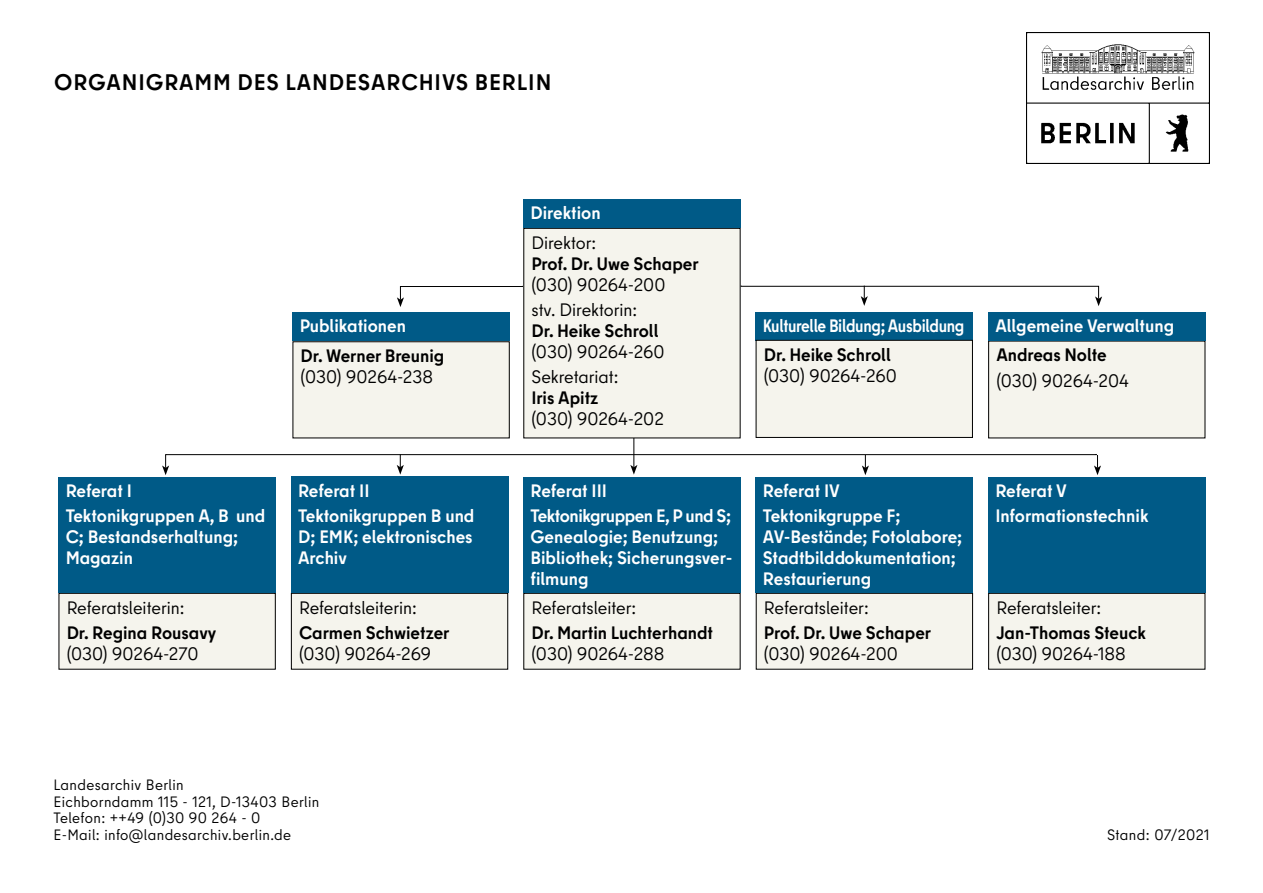
<style>
.page{position:relative;width:1263px;height:893px;background:#fff}
.page>*{position:absolute;margin:0;border:0;box-sizing:border-box;transform-origin:0 0}
.t1{font:700 22.5px "Berlin Type";color:#000}
.t2{font:700 18px/21px "Berlin Type";color:#fff}
.t3{font:18px/25.2px "Berlin Type";color:#000}
.t4{font:700 18px "Berlin Type";color:#000}
.t5{font:700 18px/25.2px "Berlin Type";letter-spacing:-.025em;color:#fff}
.t6{font:700 18px "Berlin Type";letter-spacing:-.02em;color:#fff;scale:.91 1}
.t7{font:15px/16.5px "Berlin Type";letter-spacing:.025em;color:#000}
</style>
<div class="page">
<svg style="left:397px;top:285px;width:126px;height:22px"></svg>
<div style="left:293px;top:342px;width:216px;height:96px;background:#f5f4ed"></div>
<div style="left:292px;top:312px;width:218px;height:29px;background:#005a87"></div>
<div style="left:989px;top:341px;width:216px;height:97px;background:#f5f4ed"></div>
<div style="left:988px;top:312px;width:217px;height:29px;background:#005a87"></div>
<div style="left:524px;top:228px;width:216px;height:210px;background:#f5f4ed"></div>
<div style="left:523px;top:199px;width:218px;height:29px;background:#005a87"></div>
<div style="left:59px;top:593px;width:216px;height:76px;background:#f5f4ed"></div>
<div style="left:58px;top:593px;width:218px;height:77px;border:1px solid #000"></div>
<div style="left:58px;top:477px;width:218px;height:116px;background:#005a87"></div>
<div style="left:524px;top:593px;width:216px;height:76px;background:#f5f4ed"></div>
<div style="left:523px;top:593px;width:218px;height:77px;border:1px solid #000"></div>
<div style="left:523px;top:477px;width:218px;height:115px;background:#005a87"></div>
<div style="left:291px;top:593px;width:217px;height:76px;background:#f5f4ed"></div>
<div style="left:291px;top:593px;width:217px;height:77px;border:1px solid #000"></div>
<div style="left:291px;top:477px;width:217px;height:116px;background:#005a87"></div>
<div style="left:756px;top:593px;width:216px;height:76px;background:#f5f4ed"></div>
<div style="left:756px;top:593px;width:217px;height:77px;border:1px solid #000"></div>
<div style="left:756px;top:477px;width:217px;height:116px;background:#005a87"></div>
<div style="left:989px;top:593px;width:216px;height:76px;background:#f5f4ed"></div>
<div style="left:988px;top:593px;width:217px;height:77px;border:1px solid #000"></div>
<div style="left:988px;top:477px;width:217px;height:115px;background:#005a87"></div>
<div style="left:756px;top:312px;width:217px;height:29px;background:#005a87"></div>
<div style="left:756px;top:340px;width:216px;height:97px;background:#f5f4ed"></div>
<div style="left:756px;top:340px;width:217px;height:98px;border:1px solid #000"></div>
<svg style="left:740px;top:285px;width:362px;height:21px"></svg>
<svg style="left:162px;top:438px;width:939px;height:37px"></svg>
<img style="left:1027px;top:33px;width:182px;height:130px">
<p class="t1" style="left:54px;top:68px;width:36px">Organigramm</p>
<p class="t1" style="left:237px;top:68px;width:14px">des</p>
<p class="t1" style="left:285px;top:68px;width:27px">Landesarchivs</p>
<p class="t1" style="left:475px;top:68px;width:28px">Berlin</p>
<p class="t2" style="left:300px;top:315px;width:108px">Publikationen</p>
<p class="t4" style="left:301px;top:344px;width:145px">Dr. Werner Breunig</p>
<p class="t3" style="left:301px;top:364px;width:134px">(030) 90264-238</p>
<p class="t2" style="left:66px;top:478px;width:201px;line-height:25.2px">Referat I<br>Tektonikgruppen A, B und</p>
<p class="t2" style="left:66px;top:527px;width:174px">C; Bestandserhaltung;<br>Magazin</p>
<p class="t3" style="left:67px;top:595px;width:119px">Referatsleiterin:</p>
<p class="t4" style="left:67px;top:621px;width:151px">Dr. Regina Rousavy</p>
<p class="t3" style="left:67px;top:641px;width:133px">(030) 90264-270</p>
<p class="t2" style="left:298px;top:478px;width:178px;line-height:25.2px">Referat II<br>Tektonikgruppen B und</p>
<p class="t2" style="left:298px;top:526px;width:176px">D; EMK; elektronisches<br>Archiv</p>
<p class="t3" style="left:299px;top:595px;width:119px">Referatsleiterin:</p>
<p class="t4" style="left:299px;top:621px;width:152px">Carmen Schwietzer</p>
<p class="t3" style="left:299px;top:641px;width:134px">(030) 90264-269</p>
<p class="t2" style="left:530px;top:202px;width:72px">Direktion</p>
<p class="t3" style="left:531px;top:230px;width:66px">Direktor:</p>
<p class="t4" style="left:531px;top:252px;width:169px">Prof. Dr. Uwe Schaper</p>
<p class="t3" style="left:531px;top:272px;width:135px">(030) 90264-200 stv. Direktorin:</p>
<p class="t4" style="left:531px;top:319px;width:129px">Dr. Heike Schroll</p>
<p class="t3" style="left:531px;top:339px;width:135px">(030) 90264-260<br>Sekretariat:</p>
<p class="t4" style="left:531px;top:386px;width:68px">Iris Apitz</p>
<p class="t3" style="left:531px;top:406px;width:134px">(030) 90264-202</p>
<p class="t5" style="left:530px;top:478px;width:202px">Referat III<br>Tektonikgruppen E, P und S;</p>
<p class="t2" style="left:530px;top:526px;width:203px">Genealogie; Benutzung;<br>Bibliothek; Sicherungsver&shy;filmung</p>
<p class="t3" style="left:531px;top:595px;width:106px">Referatsleiter:</p>
<p class="t4" style="left:531px;top:621px;width:183px">Dr. Martin Luchterhandt</p>
<p class="t3" style="left:531px;top:641px;width:135px">(030) 90264-288</p>
<p class="t6" style="left:763px;top:314px;width:223px">Kulturelle Bildung; Ausbildung</p>
<p class="t4" style="left:764px;top:343px;width:129px">Dr. Heike Schroll</p>
<p class="t3" style="left:764px;top:363px;width:135px">(030) 90264-260</p>
<p class="t2" style="left:763px;top:478px;width:139px;line-height:25.2px">Referat IV<br>Tektonikgruppe F;</p>
<p class="t2" style="left:763px;top:527px;width:201px">AV-Bestände; Fotolabore;<br>Stadtbilddokumentation;<br>Restaurierung</p>
<p class="t3" style="left:764px;top:595px;width:106px">Referatsleiter:</p>
<p class="t4" style="left:764px;top:621px;width:169px">Prof. Dr. Uwe Schaper</p>
<p class="t3" style="left:764px;top:641px;width:135px">(030) 90264-200</p>
<p class="t2" style="left:995px;top:315px;width:180px">Allgemeine Verwaltung</p>
<p class="t4" style="left:996px;top:344px;width:112px">Andreas Nolte</p>
<p class="t3" style="left:996px;top:368px;width:134px">(030) 90264-204</p>
<p class="t2" style="left:995px;top:478px;width:155px;line-height:25.2px">Referat V<br>Informationstechnik</p>
<p class="t3" style="left:996px;top:595px;width:106px">Referatsleiter:</p>
<p class="t4" style="left:996px;top:621px;width:151px">Jan-Thomas Steuck</p>
<p class="t3" style="left:996px;top:641px;width:131px">(030) 90264-188</p>
<p class="t7" style="left:53px;top:777px;width:267px">Landesarchiv Berlin<br>Eichborndamm 115 - 121, D-13403 Berlin<br>Telefon: ++49 (0)30 90 264 - 0<br>E-Mail: info@landesarchiv.berlin.de</p>
<p class="t7" style="left:1107px;top:826px;width:104px">Stand: 07/2021</p>
</div>
